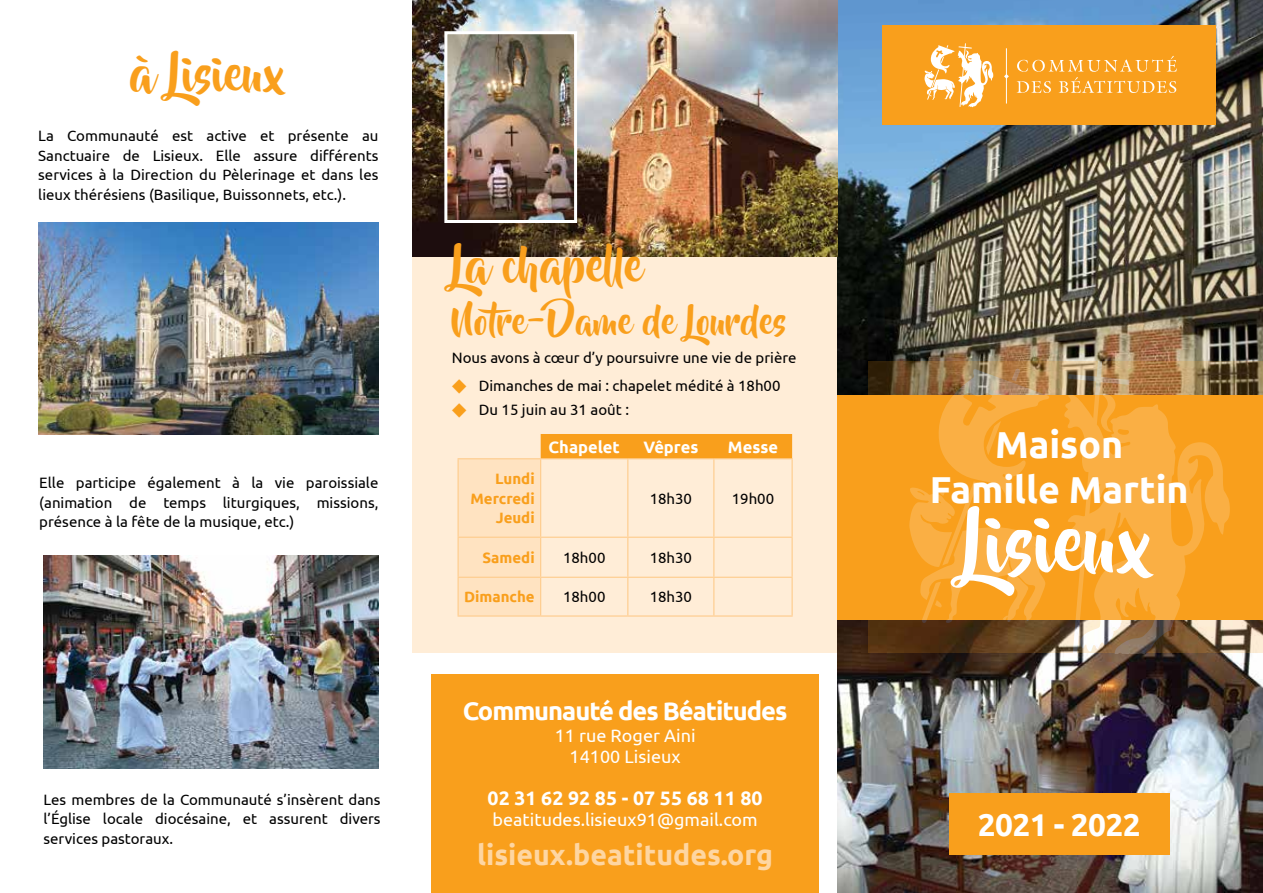
<style>
.page{position:relative;width:1263px;height:893px;background:#fff}
.page>*{position:absolute;margin:0;border:0;box-sizing:border-box;transform-origin:0 0}
.t1{font:78px "Beyond The Mountains";color:#fff}
.t2{font:48px "Beyond The Mountains";color:#f99f1c}
.t3{font:46.5px "Beyond The Mountains";color:#f99f1c}
.t4{font:700 37.5px/45px "Ubuntu";color:#fff;text-align:center}
.t5{font:36px "Beyond The Mountains";color:#f99f1c}
.t6{font:700 31.5px "Ubuntu";letter-spacing:-.02em;color:#fff}
.t7{font:700 28.5px "Ubuntu";color:#fed6a2}
.t8{font:700 25.5px "Ubuntu";letter-spacing:-.04em;color:#fff}
.t9{font:700 19.5px "Ubuntu";color:#fff}
.t10{font:18px/21.6px "Ubuntu";color:#fff;text-align:center}
.t11{font:700 16.5px "Ubuntu";color:#fff}
.t12{font:15px/19.5px "Ubuntu";color:#000;text-align:justify}
.t13{font:700 15px/19.5px "Ubuntu";color:#f99f1c;text-align:right}
</style>
<div class="page">
<div style="left:412px;top:17px;width:426px;height:636px;background:#ffedd7"></div>
<img style="left:838px;top:0;width:425px;height:395px">
<img style="left:38px;top:222px;width:340px;height:212px">
<img style="left:44px;top:556px;width:334px;height:212px">
<div style="left:431px;top:675px;width:388px;height:218px;background:#f99f1c"></div>
<svg style="left:459px;top:434px;width:333px;height:181px"></svg>
<hr style="left:541px;top:458px;width:87px;height:1px;background:#fecb8b">
<hr style="left:628px;top:458px;width:86px;height:1px;background:#fecb8b">
<hr style="left:627px;top:459px;width:1px;height:78px;background:#fecb8b">
<hr style="left:714px;top:458px;width:79px;height:1px;background:#fecb8b">
<hr style="left:713px;top:459px;width:1px;height:78px;background:#fecb8b">
<hr style="left:791px;top:459px;width:2px;height:78px;background:#fecb8b">
<hr style="left:541px;top:537px;width:87px;height:1px;background:#fecb8b">
<hr style="left:628px;top:537px;width:86px;height:1px;background:#fecb8b">
<hr style="left:627px;top:538px;width:1px;height:39px;background:#fecb8b">
<hr style="left:714px;top:537px;width:79px;height:1px;background:#fecb8b">
<hr style="left:713px;top:538px;width:1px;height:39px;background:#fecb8b">
<hr style="left:791px;top:538px;width:2px;height:39px;background:#fecb8b">
<hr style="left:541px;top:577px;width:87px;height:1px;background:#fecb8b">
<hr style="left:628px;top:577px;width:86px;height:1px;background:#fecb8b">
<hr style="left:627px;top:578px;width:1px;height:37px;background:#fecb8b">
<hr style="left:714px;top:577px;width:79px;height:1px;background:#fecb8b">
<hr style="left:713px;top:578px;width:1px;height:37px;background:#fecb8b">
<hr style="left:791px;top:578px;width:2px;height:37px;background:#fecb8b">
<hr style="left:541px;top:615px;width:87px;height:2px;background:#fecb8b">
<hr style="left:628px;top:615px;width:86px;height:2px;background:#fecb8b">
<hr style="left:714px;top:615px;width:79px;height:2px;background:#fecb8b">
<hr style="left:457px;top:458px;width:84px;height:1px;background:#fecb8b">
<hr style="left:457px;top:459px;width:2px;height:78px;background:#fecb8b">
<hr style="left:540px;top:459px;width:1px;height:78px;background:#fecb8b">
<hr style="left:457px;top:537px;width:84px;height:1px;background:#fecb8b">
<hr style="left:457px;top:538px;width:2px;height:39px;background:#fecb8b">
<hr style="left:540px;top:538px;width:1px;height:39px;background:#fecb8b">
<hr style="left:457px;top:577px;width:84px;height:1px;background:#fecb8b">
<hr style="left:457px;top:578px;width:2px;height:37px;background:#fecb8b">
<hr style="left:540px;top:578px;width:1px;height:37px;background:#fecb8b">
<hr style="left:457px;top:615px;width:84px;height:2px;background:#fecb8b">
<img style="left:412px;top:0;width:426px;height:256px">
<div style="left:882px;top:25px;width:334px;height:100px;background:#f99f1c"></div>
<svg style="left:1017px;top:56px;width:160px;height:37px"></svg>
<svg style="left:924px;top:43px;width:69px;height:64px"></svg>
<hr style="left:1006px;top:48px;width:1px;height:56px;background:#fff">
<svg style="left:1004px;top:74px;width:5px;height:5px"></svg>
<img style="left:448px;top:35px;width:125px;height:184px">
<div style="left:444px;top:31px;width:133px;height:192px;border:3px solid #fff"></div>
<img style="left:838px;top:620px;width:425px;height:273px">
<div style="left:838px;top:395px;width:425px;height:225px;background:#f99f1c"></div>
<div style="left:949px;top:793px;width:220px;height:62px;background:#f99f1c"></div>
<svg style="left:868px;top:361px;width:395px;height:292px"></svg>
<svg style="left:1064px;top:361px;width:166px;height:292px"></svg>
<svg style="left:907px;top:368px;width:144px;height:255px"></svg>
<h2 class="t2" style="left:130px;top:47px;width:158px">à Lisieux</h2>
<p class="t12" style="left:38px;top:126px;width:342px">La Communauté est active et présente au Sanctuaire de Lisieux. Elle assure différents services à la Direction du Pèlerinage et dans les lieux thérésiens (Basilique, Buissonnets, etc.).</p>
<p class="t12" style="left:39px;top:473px;width:341px">Elle participe également à la vie paroissiale (animation de temps liturgiques, missions, présence à la fête de la musique, etc.)</p>
<p class="t12" style="left:44px;top:789px;width:339px">Les membres de la Communauté s’insèrent dans l’Église locale diocésaine, et assurent divers services pastoraux.</p>
<h3 class="t3" style="left:452px;top:239px;width:192px">La chapelle</h3>
<h3 class="t5" style="left:452px;top:302px;width:337px">Notre-Dame de Lourdes</h3>
<p class="t12" style="left:479px;top:343px;width:319px;line-height:28px;text-indent:-27px">Nous avons à cœur d’y poursuivre une vie de prière<br>Dimanches de mai : chapelet médité à 18h00</p>
<p class="t12" style="left:479px;top:399px;width:152px">Du 15 juin au 31 août :</p>
<p class="t13" style="left:470px;top:469px;width:66px">Lundi<br>Mercredi<br>Jeudi</p>
<p class="t11" style="left:549px;top:437px;width:73px">Chapelet</p>
<p class="t11" style="left:643px;top:437px;width:57px">Vêpres</p>
<p class="t11" style="left:728px;top:437px;width:52px">Messe</p>
<p class="t12" style="left:650px;top:488px;width:44px">18h30</p>
<p class="t12" style="left:732px;top:488px;width:44px">19h00</p>
<p class="t13" style="left:482px;top:548px;width:54px">Samedi</p>
<p class="t12" style="left:563px;top:547px;width:44px">18h00</p>
<p class="t12" style="left:650px;top:547px;width:44px">18h30</p>
<p class="t13" style="left:464px;top:587px;width:72px">Dimanche</p>
<p class="t12" style="left:563px;top:587px;width:44px">18h00</p>
<p class="t12" style="left:650px;top:587px;width:44px">18h30</p>
<h3 class="t8" style="left:463px;top:695px;width:326px">Communauté des Béatitudes</h3>
<p class="t10" style="left:555px;top:724px;width:142px">11 rue Roger Aini<br>14100 Lisieux</p>
<h3 class="t9" style="left:488px;top:786px;width:276px">02 31 62 92 85 - 07 55 68 11 80</h3>
<p class="t10" style="left:493px;top:808px;width:267px">beatitudes.lisieux91@gmail.com</p>
<h3 class="t7" style="left:477px;top:837px;width:297px">lisieux.beatitudes.org</h3>
<h3 class="t4" style="left:930px;top:421px;width:260px">Maison<br>Famille Martin</h3>
<h1 class="t1" style="left:963px;top:501px;width:194px">Lisieux</h1>
<h3 class="t6" style="left:978px;top:806px;width:164px">2021 - 2022</h3>
</div>
